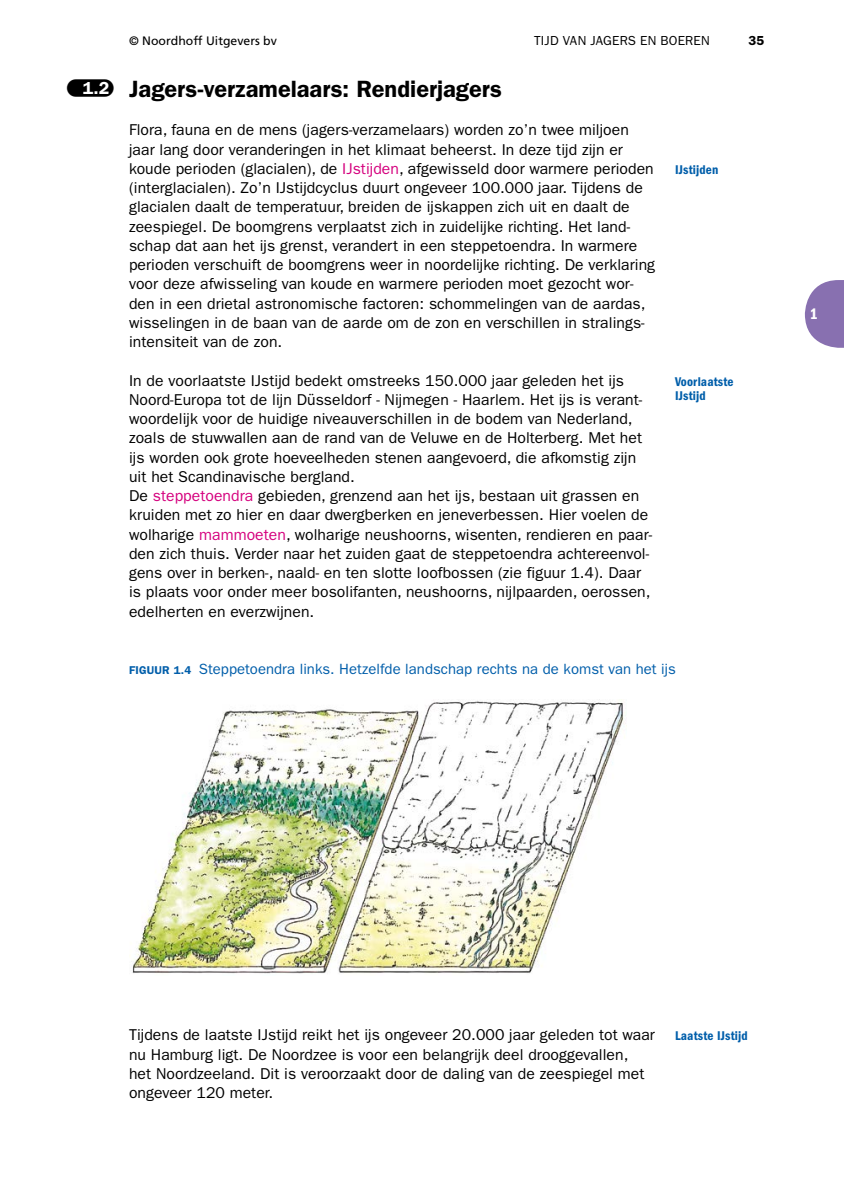
<style>
.page{position:relative;width:844px;height:1191px;background:#fff}
.page>*{position:absolute;margin:0;border:0;box-sizing:border-box;transform-origin:0 0}
.t1{font:600 23.62px "ITC Franklin Gothic Std";color:#000}
.t2{font:15.75px/19.2px "ITC Franklin Gothic Std";letter-spacing:.005em;color:#000}
.t3{font:15.75px "ITC Franklin Gothic Std Dm Cd";color:#fff}
.t4{font:14.88px "ITC Franklin Gothic Std";letter-spacing:.005em;color:#005eaa}
.t5{font:13.12px/14.3px "ITC Franklin Gothic Std Dm Cd";letter-spacing:.01em;color:#005eaa}
.t6{font:13.12px "ITC Franklin Gothic Std";color:#000}
.t7{font:600 13.12px "ITC Franklin Gothic Std";color:#000}
.t8{font:12.25px "Frutiger LT Std";color:#000}
.s1{font-family:"Franklin Gothic Demi Met Pil";font-weight:400;font-size:17.5px}
.s2{font-size:17.5px;color:#fff}
.s3{color:#d5007e}
.s4{font-weight:600;font-size:11.38px}
</style>
<div class="page">
<svg style="left:804px;top:280px;width:39px;height:68px"></svg>
<img style="left:129px;top:699px;width:497px;height:275px">
<p class="t8" style="left:129px;top:33px;width:149px">© Noordhoff Uitgevers bv</p>
<p class="t6" style="left:534px;top:33px;width:14px">Tijd</p>
<p class="t6" style="left:562px;top:33px;width:9px">van</p>
<p class="t6" style="left:590px;top:33px;width:15px">Jagers</p>
<p class="t6" style="left:640px;top:33px;width:38px">en Boeren</p>
<p class="t7" style="left:748px;top:32px;width:18px">35</p>
<h1 class="t1" style="left:67px;top:75px;width:436px"><span class="s1">§</span><span class="s2">1.2</span> Jagers-verzamelaars: Rendierjagers</h1>
<p class="t2" style="left:129px;top:120px;width:527px">Flora, fauna en de mens (jagers-verzamelaars) worden zo’n twee miljoen jaar lang door veranderingen in het klimaat beheerst. In deze tijd zijn er koude perioden (glacialen), de <span class="s3">IJstijden</span>, afgewisseld door warmere perioden (interglacialen). Zo’n IJstijdcyclus duurt ongeveer 100.000 jaar. Tijdens de glacialen daalt de temperatuur, breiden de ijskappen zich uit en daalt de zeespiegel. De boomgrens verplaatst zich in zuidelijke richting. Het land&shy;schap dat aan het ijs grenst, verandert in een steppetoendra. In warmere perioden verschuift de boomgrens weer in noordelijke richting. De verklaring voor deze afwisseling van koude en warmere perioden moet gezocht wor&shy;den in een drietal astronomische factoren: schommelingen van de aardas, wisselingen in de baan van de aarde om de zon en verschillen in stralings&shy;intensiteit van de zon.</p>
<p class="t2" style="left:129px;top:371px;width:524px">In de voorlaatste IJstijd bedekt omstreeks 150.000 jaar geleden het ijs Noord-Europa tot de lijn Düsseldorf - Nijmegen - Haarlem. Het ijs is verant&shy;woordelijk voor de huidige niveauverschillen in de bodem van Nederland, zoals de stuwwallen aan de rand van de Veluwe en de Holterberg. Met het ijs worden ook grote hoeveelheden stenen aangevoerd, die afkomstig zijn uit het Scandinavische bergland.<br>De <span class="s3">steppetoendra</span> gebieden, grenzend aan het ijs, bestaan uit grassen en kruiden met zo hier en daar dwergberken en jeneverbessen. Hier voelen de wolharige <span class="s3">mammoeten</span>, wolharige neushoorns, wisenten, rendieren en paar&shy;den zich thuis. Verder naar het zuiden gaat de steppetoendra achtereenvol&shy;gens over in berken-, naald- en ten slotte loofbossen (zie figuur 1.4). Daar is plaats voor onder meer bosolifanten, neushoorns, nijlpaarden, oerossen, edelherten en everzwijnen.</p>
<p class="t5" style="left:675px;top:162px;width:45px">IJstijden</p>
<p class="t5" style="left:675px;top:374px;width:60px">Voorlaatste<br>IJstijd</p>
<p class="t4" style="left:129px;top:660px;width:548px"><span class="s4">FIGUUR 1.4</span> Steppetoendra links. Hetzelfde landschap rechts na de komst van het ijs</p>
<p class="t3" style="left:809px;top:304px;width:10px">1</p>
<p class="t2" style="left:129px;top:1025px;width:527px">Tijdens de laatste IJstijd reikt het ijs ongeveer 20.000 jaar geleden tot waar nu Hamburg ligt. De Noordzee is voor een belangrijk deel drooggevallen,<br>het Noordzeeland. Dit is veroorzaakt door de daling van de zeespiegel met ongeveer 120 meter.</p>
<p class="t5" style="left:675px;top:1029px;width:74px">Laatste IJstijd</p>
</div>
